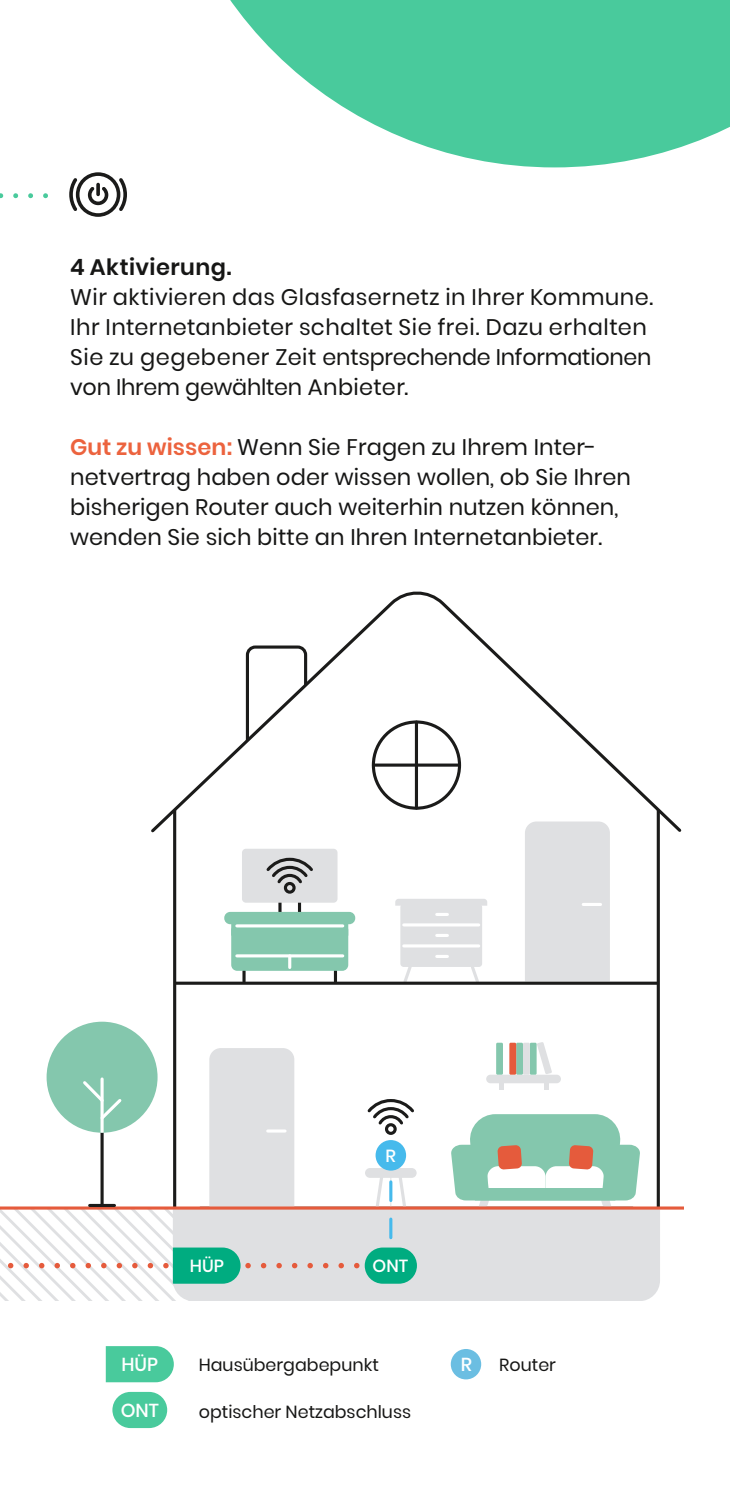
<style>
.page{position:relative;width:730px;height:1489px;background:#fff}
.page>*{position:absolute;margin:0;border:0;box-sizing:border-box;transform-origin:0 0}
.t1{font:22.5px/30px "Poppins";letter-spacing:.005em;color:#161615}
.t2{font:600 22.5px "Poppins";letter-spacing:.02em;color:#161615}
.t3{font:500 18.75px "Poppins";color:#fff}
.t4{font:17.5px "Poppins";color:#161615}
.t5{font:500 17.5px "Poppins";color:#fff}
.s1{font-weight:600;color:#ec633e}
</style>
<div class="page">
<svg style="left:176px;top:835px;width:481px;height:371px"></svg>
<hr style="left:173px;top:810px;width:3px;height:424px;background:#1b1b1a">
<hr style="left:657px;top:810px;width:3px;height:424px;background:#1b1b1a">
<div style="left:297px;top:1209px;width:363px;height:90px;background:#dfe0e2"></div>
<div style="left:525px;top:835px;width:85px;height:146px;background:#dfe0e2"></div>
<svg style="left:583px;top:902px;width:17px;height:4px"></svg>
<svg style="left:395px;top:898px;width:92px;height:7px"></svg>
<svg style="left:468px;top:965px;width:13px;height:20px"></svg>
<svg style="left:401px;top:965px;width:13px;height:20px"></svg>
<div style="left:400px;top:903px;width:82px;height:63px;background:#dfe0e2;border-radius:3px"></div>
<svg style="left:437px;top:913px;width:10px;height:3px"></svg>
<svg style="left:437px;top:934px;width:10px;height:3px"></svg>
<svg style="left:437px;top:955px;width:10px;height:2px"></svg>
<hr style="left:404px;top:923px;width:75px;height:3px;background:#fff">
<hr style="left:404px;top:944px;width:75px;height:3px;background:#fff">
<div style="left:486px;top:1074px;width:75px;height:9px;background:#dfe0e2;border-radius:4px"></div>
<svg style="left:537px;top:1041px;width:15px;height:33px"></svg>
<div style="left:530px;top:1042px;width:7px;height:32px;background:#84c7ad"></div>
<div style="left:523px;top:1042px;width:7px;height:32px;background:#dfe0e2"></div>
<div style="left:516px;top:1042px;width:7px;height:32px;background:#84c7ad"></div>
<div style="left:509px;top:1042px;width:7px;height:32px;background:#e55b3c"></div>
<div style="left:496px;top:1042px;width:7px;height:32px;background:#84c7ad"></div>
<hr style="left:499px;top:1079px;width:4px;height:10px;background:#dfe0e2">
<hr style="left:544px;top:1079px;width:4px;height:10px;background:#dfe0e2">
<svg style="left:307px;top:1262px;width:6px;height:6px"></svg>
<svg style="left:323px;top:1262px;width:5px;height:6px"></svg>
<svg style="left:338px;top:1262px;width:6px;height:6px"></svg>
<svg style="left:354px;top:1262px;width:5px;height:6px"></svg>
<div style="left:365px;top:1247px;width:52px;height:36px;background:#00ac80;border-radius:18px"></div>
<svg style="left:151px;top:591px;width:531px;height:244px"></svg>
<svg style="left:242px;top:970px;width:4px;height:11px"></svg>
<svg style="left:334px;top:970px;width:3px;height:11px"></svg>
<div style="left:231px;top:924px;width:117px;height:46px;background:#84c7ad;border-radius:6px"></div>
<div style="left:278px;top:896px;width:23px;height:21px;border:3px solid #1b1b1a"></div>
<svg style="left:224px;top:911px;width:131px;height:24px"></svg>
<hr style="left:237px;top:954px;width:106px;height:3px;background:#fff">
<hr style="left:237px;top:924px;width:106px;height:3px;background:#fff">
<svg style="left:288px;top:957px;width:3px;height:10px"></svg>
<div style="left:242px;top:848px;width:95px;height:54px;background:#dfe0e2;border-radius:4px"></div>
<svg style="left:451px;top:1114px;width:189px;height:92px"></svg>
<hr style="left:174px;top:981px;width:485px;height:3px;background:#1b1b1a">
<svg style="left:374px;top:1177px;width:34px;height:69px"></svg>
<hr style="left:0;top:1206px;width:684px;height:3px;background:#e55b3c">
<div style="left:47px;top:1021px;width:111px;height:111px;background:#84c7ad;border-radius:50%"></div>
<svg style="left:0;top:1048px;width:297px;height:251px"></svg>
<hr style="left:90px;top:1203px;width:24px;height:3px;background:#1b1b1a">
<div style="left:365px;top:1167px;width:52px;height:10px;background:#dfe0e2;border-radius:5px"></div>
<div style="left:376px;top:1139px;width:30px;height:31px;background:#46baec;border-radius:50%"></div>
<div style="left:284px;top:881px;width:12px;height:12px;border:3px solid #1b1b1a;border-radius:50%"></div>
<svg style="left:266px;top:857px;width:47px;height:29px"></svg>
<div style="left:385px;top:1123px;width:12px;height:11px;border:3px solid #1b1b1a;border-radius:50%"></div>
<svg style="left:365px;top:1097px;width:52px;height:30px"></svg>
<svg style="left:0;top:172px;width:127px;height:45px"></svg>
<svg style="left:230px;top:0;width:500px;height:167px;fill:#49ca9c"></svg>
<svg style="left:106px;top:1346px;width:68px;height:36px;background:#54cda2"></svg>
<div style="left:112px;top:1391px;width:55px;height:36px;background:#49ca9c;border-radius:18px"></div>
<div style="left:451px;top:1348px;width:30px;height:31px;background:#6bbee2;border-radius:50%"></div>
<p class="t2" style="left:70px;top:253px;width:163px">4 Aktivierung.</p>
<p class="t1" style="left:70px;top:282px;width:584px">Wir aktivieren das Glasfasernetz in Ihrer Kommune.<br>Ihr Internetanbieter schaltet Sie frei. Dazu erhalten Sie zu gegebener Zeit entsprechende Informationen von Ihrem gewählten Anbieter.</p>
<p class="t1" style="left:70px;top:432px;width:562px"><span class="s1">Gut zu wissen:</span> Wenn Sie Fragen zu Ihrem Inter&shy;netvertrag haben oder wissen wollen, ob Sie Ihren bisherigen Router auch weiterhin nutzen können, wenden Sie sich bitte an Ihren Internetanbieter.</p>
<p class="t5" style="left:386px;top:1145px;width:12px">R</p>
<p class="t5" style="left:190px;top:1255px;width:36px">HÜP</p>
<p class="t5" style="left:372px;top:1255px;width:37px">ONT</p>
<p class="t3" style="left:121px;top:1353px;width:38px">HÜP</p>
<p class="t3" style="left:121px;top:1399px;width:40px">ONT</p>
<p class="t4" style="left:199px;top:1353px;width:182px">Hausübergabepunkt</p>
<p class="t4" style="left:199px;top:1400px;width:214px">optischer Netzabschluss</p>
<p class="t3" style="left:461px;top:1353px;width:13px">R</p>
<p class="t4" style="left:499px;top:1353px;width:58px">Router</p>
</div>
